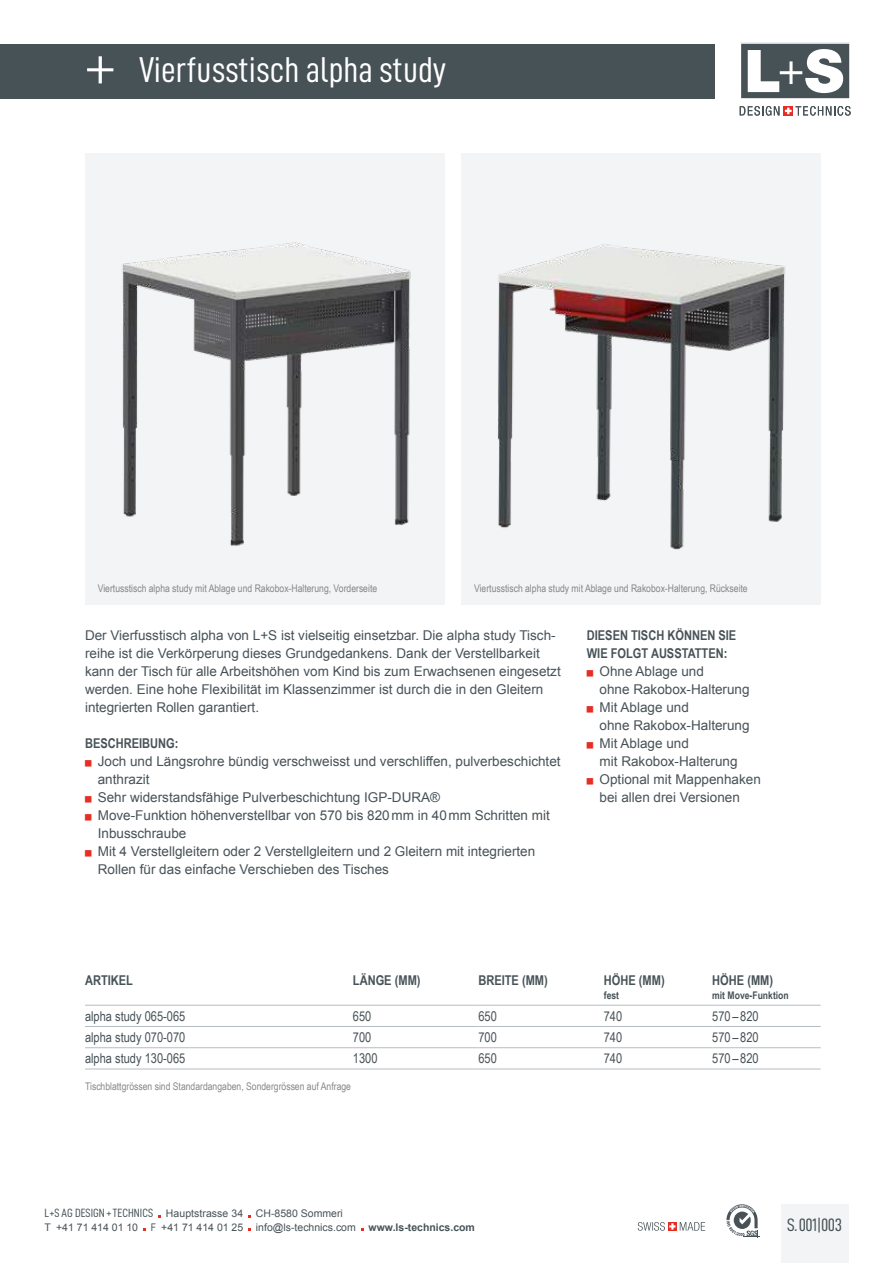
<style>
.page{position:relative;width:893px;height:1263px;background:#fff}
.page>*{position:absolute;margin:0;border:0;box-sizing:border-box;transform-origin:0 0}
.t1{font:36px "D DIN Condensed";color:#fff}
.t2{font:18px "D DIN Condensed";letter-spacing:-.025em;color:#475257}
.t3{font:13.5px/18px "Arial";color:#475257}
.t4{font:13.5px "Arial Narrow";color:#475257}
.t5{font:700 13.5px/18px "Arial Narrow";color:#475257}
.t6{font:10.5px "Arial Narrow";color:#868786}
.t7{font:10.5px/13.5px "Arial";color:#475257}
.t8{font:700 10.5px "Arial Narrow";color:#475257}
.s1{font-family:"Myriad Pro";font-size:51px}
.s2{font-family:"D DIN Condensed";font-size:12px}
.s3{font-family:"Arial Narrow"}
.s4{font-weight:700}
</style>
<div class="page">
<img style="left:85px;top:154px;width:359px;height:451px">
<img style="left:461px;top:154px;width:360px;height:451px">
<hr style="left:85px;top:1005px;width:268px;height:1px;background:#b4bdc3">
<hr style="left:353px;top:1005px;width:125px;height:1px;background:#b4bdc3">
<hr style="left:478px;top:1005px;width:126px;height:1px;background:#b4bdc3">
<hr style="left:604px;top:1005px;width:108px;height:1px;background:#b4bdc3">
<hr style="left:712px;top:1005px;width:109px;height:1px;background:#b4bdc3">
<hr style="left:85px;top:1026px;width:268px;height:1px;background:#b4bdc3">
<hr style="left:353px;top:1026px;width:125px;height:1px;background:#b4bdc3">
<hr style="left:478px;top:1026px;width:126px;height:1px;background:#b4bdc3">
<hr style="left:604px;top:1026px;width:108px;height:1px;background:#b4bdc3">
<hr style="left:712px;top:1026px;width:109px;height:1px;background:#b4bdc3">
<hr style="left:85px;top:1047px;width:268px;height:1px;background:#b4bdc3">
<hr style="left:353px;top:1047px;width:125px;height:1px;background:#b4bdc3">
<hr style="left:478px;top:1047px;width:126px;height:1px;background:#b4bdc3">
<hr style="left:604px;top:1047px;width:108px;height:1px;background:#b4bdc3">
<hr style="left:712px;top:1047px;width:109px;height:1px;background:#b4bdc3">
<hr style="left:85px;top:1068px;width:268px;height:1px;background:#b4bdc3">
<hr style="left:353px;top:1068px;width:125px;height:1px;background:#b4bdc3">
<hr style="left:478px;top:1068px;width:126px;height:1px;background:#b4bdc3">
<hr style="left:604px;top:1068px;width:108px;height:1px;background:#b4bdc3">
<hr style="left:712px;top:1068px;width:109px;height:1px;background:#b4bdc3">
<div style="left:0;top:44px;width:714px;height:54px;background:#475257"></div>
<svg style="left:726px;top:1204px;width:34px;height:33px"></svg>
<svg style="left:740px;top:42px;width:110px;height:57px"></svg>
<svg style="left:740px;top:106px;width:39px;height:10px"></svg>
<div style="left:783px;top:106px;width:10px;height:9px;background:#e62e25"></div>
<svg style="left:785px;top:106px;width:66px;height:10px"></svg>
<svg style="left:638px;top:1222px;width:67px;height:9px"></svg>
<div style="left:781px;top:1204px;width:67px;height:59px;background:#f2f4f5"></div>
<h1 class="t1" style="left:85px;top:55px;width:363px"><span class="s1">+</span> Vierfusstisch alpha study</h1>
<p class="t6" style="left:98px;top:584px;width:281px">Viertusstisch alpha study mit Ablage und Rakobox-Halterung, Vorderseite</p>
<p class="t6" style="left:474px;top:584px;width:275px">Viertusstisch alpha study mit Ablage und Rakobox-Halterung, Rückseite</p>
<p class="t3" style="left:85px;top:627px;width:477px">Der Vierfusstisch alpha von L+S ist vielseitig einsetzbar. Die alpha study Tisch&shy;reihe ist die Verkörperung dieses Grundgedankens. Dank der Verstellbarkeit kann der Tisch für alle Arbeitshöhen vom Kind bis zum Erwachsenen eingesetzt werden. Eine hohe Flexibilität im Klassenzimmer ist durch die in den Gleitern integrierten Rollen garantiert.</p>
<p class="t5" style="left:85px;top:735px;width:95px">BESCHREIBUNG:</p>
<p class="t3" style="left:98px;top:753px;width:464px">Joch und Längsrohre bündig verschweisst und verschliffen, pulverbeschichtet anthrazit<br>Sehr widerstandsfähige Pulverbeschichtung IGP-DURA®<br>Move-Funktion höhenverstellbar von 570 bis 820 mm in 40 mm Schritten mit Inbusschraube<br>Mit 4 Verstellgleitern oder 2 Verstellgleitern und 2 Gleitern mit integrierten Rollen für das einfache Verschieben des Tisches</p>
<p class="t5" style="left:587px;top:627px;width:151px">DIESEN TISCH KÖNNEN SIE<br>WIE FOLGT AUSSTATTEN:</p>
<p class="t3" style="left:600px;top:663px;width:163px">Ohne Ablage und<br>ohne Rakobox-Halterung<br>Mit Ablage und<br>ohne Rakobox-Halterung<br>Mit Ablage und<br>mit Rakobox-Halterung<br>Optional mit Mappenhaken bei allen drei Versionen</p>
<p class="t5" style="left:85px;top:973px;width:49px">ARTIKEL</p>
<p class="t5" style="left:353px;top:973px;width:69px">LÄNGE (MM)</p>
<p class="t5" style="left:478px;top:973px;width:71px">BREITE (MM)</p>
<p class="t5" style="left:604px;top:973px;width:62px">HÖHE (MM)</p>
<p class="t8" style="left:604px;top:991px;width:17px">fest</p>
<p class="t5" style="left:712px;top:973px;width:62px">HÖHE (MM)</p>
<p class="t8" style="left:712px;top:991px;width:78px">mit Move-Funktion</p>
<p class="t4" style="left:85px;top:1011px;width:102px">alpha study 065-065</p>
<p class="t4" style="left:353px;top:1011px;width:20px">650</p>
<p class="t4" style="left:478px;top:1011px;width:20px">650</p>
<p class="t4" style="left:604px;top:1011px;width:20px">740</p>
<p class="t4" style="left:712px;top:1011px;width:48px">570 – 820</p>
<p class="t4" style="left:85px;top:1032px;width:102px">alpha study 070-070</p>
<p class="t4" style="left:353px;top:1032px;width:20px">700</p>
<p class="t4" style="left:478px;top:1032px;width:20px">700</p>
<p class="t4" style="left:604px;top:1032px;width:20px">740</p>
<p class="t4" style="left:712px;top:1032px;width:48px">570 – 820</p>
<p class="t4" style="left:85px;top:1053px;width:102px">alpha study 130-065</p>
<p class="t4" style="left:353px;top:1053px;width:26px">1300</p>
<p class="t4" style="left:478px;top:1053px;width:20px">650</p>
<p class="t4" style="left:604px;top:1053px;width:20px">740</p>
<p class="t4" style="left:712px;top:1053px;width:48px">570 – 820</p>
<p class="t6" style="left:85px;top:1083px;width:267px">Tischblattgrössen sind Standardangaben, Sondergrössen auf Anfrage</p>
<p class="t7" style="left:45px;top:1208px;width:432px"><span class="s2">L+S AG DESIGN + TECHNICS</span> Hauptstrasse 34 CH-8580 Sommeri<br>T +41 71 414 01 10 <span class="s3">F</span> +41 71 414 01 25 info@ls-technics.com <span class="s4">www.ls-technics.com</span></p>
<h2 class="t2" style="left:787px;top:1217px;width:56px">S. 001|003</h2>
</div>
